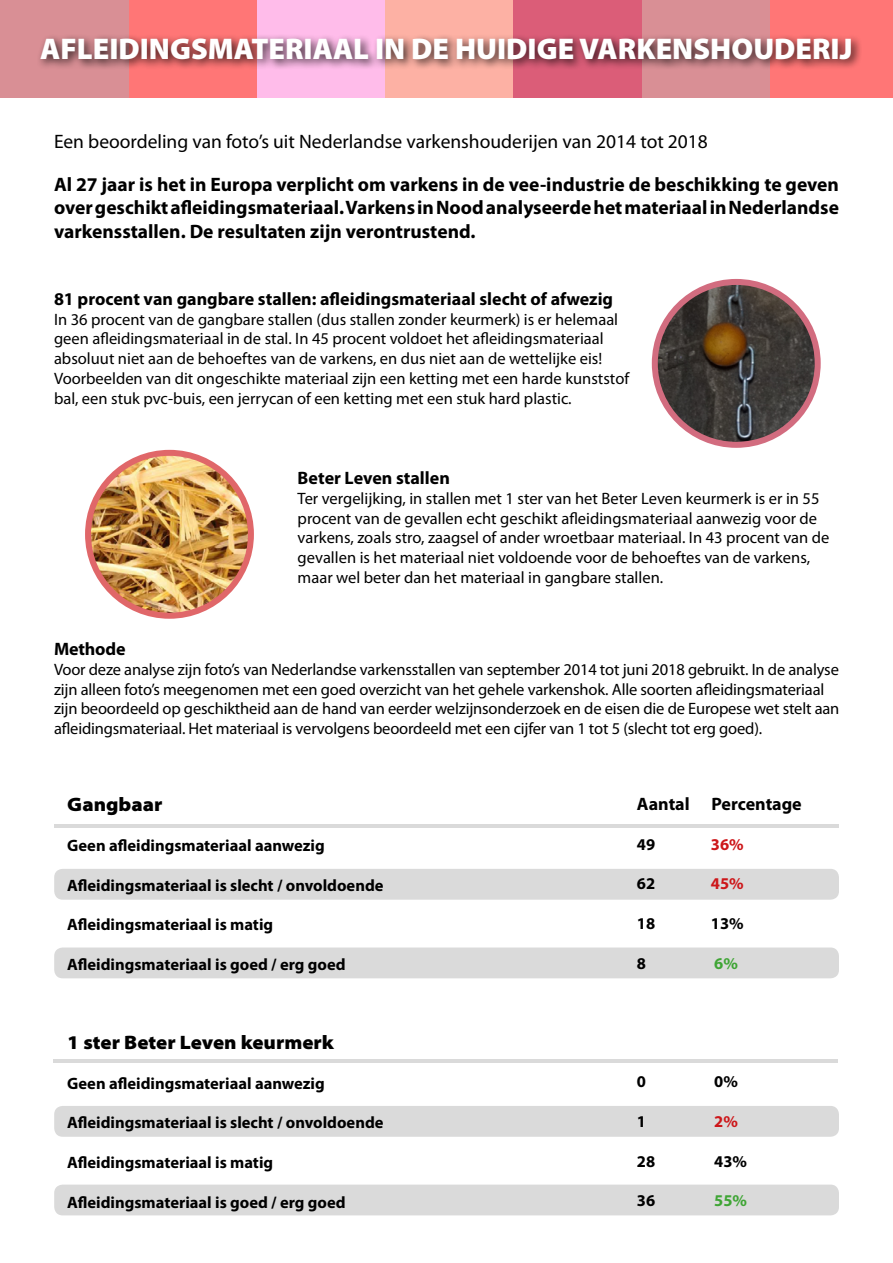
<style>
.page{position:relative;width:893px;height:1263px;background:#fff}
.page>*{position:absolute;margin:0;border:0;box-sizing:border-box;transform-origin:0 0}
.t1{font:900 30px "Myriad Pro";color:#fff}
.t2{font:700 19.5px/23.4px "Myriad Pro";color:#000;text-align:justify}
.t3{font:19.5px "Myriad Pro";color:#000}
.t4{font:900 semi-expanded 19.5px "Myriad Pro";color:#000}
.t5{font:700 18px "Myriad Pro";color:#000}
.t6{font:16.5px/19.8px "Myriad Pro";color:#000}
.t7{font:700 16.5px "Myriad Pro";color:#000}
.t8{font:700 16.5px "Myriad Pro";color:#cd171a}
.t9{font:700 16.5px "Myriad Pro";color:#3fa535}
</style>
<div class="page">
<div style="left:54px;top:947px;width:785px;height:31px;background:#dadada;border-radius:9px"></div>
<div style="left:54px;top:1106px;width:785px;height:31px;background:#dadada;border-radius:9px"></div>
<div style="left:54px;top:869px;width:785px;height:31px;background:#dadada;border-radius:9px"></div>
<hr style="left:54px;top:824px;width:785px;height:3px;background:#dadada">
<hr style="left:53px;top:1059px;width:785px;height:3px;background:#dadada">
<div style="left:54px;top:1184px;width:785px;height:31px;background:#dadada;border-radius:9px"></div>
<div style="left:0;top:0;width:129px;height:98px;background:#d98f95"></div>
<div style="left:129px;top:0;width:128px;height:98px;background:#ff7676"></div>
<div style="left:257px;top:0;width:129px;height:98px;background:#ffbcea"></div>
<div style="left:386px;top:0;width:128px;height:98px;background:#fdb1a4"></div>
<div style="left:514px;top:0;width:128px;height:98px;background:#db5d78"></div>
<div style="left:642px;top:0;width:128px;height:98px;background:#d98f95"></div>
<div style="left:770px;top:0;width:123px;height:98px;background:#ff7676"></div>
<div style="left:36px;top:34px;width:826px;height:37px;background:#000;opacity:.75"></div>
<img style="left:655px;top:282px;width:163px;height:163px;border-radius:81px">
<div style="left:652px;top:279px;width:169px;height:169px;border:6px solid #d26c7f;border-radius:50%"></div>
<img style="left:88px;top:453px;width:163px;height:163px;border-radius:81px">
<div style="left:85px;top:450px;width:169px;height:169px;border:6px solid #e06769;border-radius:50%"></div>
<h1 class="t1" style="left:40px;top:32px;width:814px">AFLEIDINGSMATERIAAL IN DE HUIDIGE VARKENSHOUDERIJ</h1>
<p class="t3" style="left:54px;top:129px;width:655px">Een beoordeling van foto’s uit Nederlandse varkenshouderijen van 2014 tot 2018</p>
<p class="t2" style="left:54px;top:172px;width:786px">Al 27 jaar is het in Europa verplicht om varkens in de vee-industrie de beschikking te geven over geschikt afleidingsmateriaal. Varkens in Nood analyseerde het materiaal in Nederlandse varkensstallen. De resultaten zijn verontrustend.</p>
<p class="t5" style="left:54px;top:287px;width:561px">81 procent van gangbare stallen: afleidingsmateriaal slecht of afwezig</p>
<p class="t6" style="left:54px;top:309px;width:577px">In 36 procent van de gangbare stallen (dus stallen zonder keurmerk) is er helemaal geen afleidingsmateriaal in de stal. In 45 procent voldoet het afleidingsmateriaal absoluut niet aan de behoeftes van de varkens, en dus niet aan de wettelijke eis!<br>Voorbeelden van dit ongeschikte materiaal zijn een ketting met een harde kunststof bal, een stuk pvc-buis, een jerrycan of een ketting met een stuk hard plastic.</p>
<p class="t5" style="left:298px;top:466px;width:154px">Beter Leven stallen</p>
<p class="t6" style="left:298px;top:488px;width:533px">Ter vergelijking, in stallen met 1 ster van het Beter Leven keurmerk is er in 55 procent van de gevallen echt geschikt afleidingsmateriaal aanwezig voor de varkens, zoals stro, zaagsel of ander wroetbaar materiaal. In 43 procent van de gevallen is het materiaal niet voldoende voor de behoeftes van de varkens, maar wel beter dan het materiaal in gangbare stallen.</p>
<p class="t5" style="left:54px;top:637px;width:73px">Methode</p>
<p class="t6" style="left:54px;top:659px;width:787px">Voor deze analyse zijn foto’s van Nederlandse varkensstallen van september 2014 tot juni 2018 gebruikt. In de analyse zijn alleen foto’s meegenomen met een goed overzicht van het gehele varkenshok. Alle soorten afleidingsmateriaal zijn beoordeeld op geschiktheid aan de hand van eerder welzijnsonderzoek en de eisen die de Europese wet stelt aan afleidingsmateriaal. Het materiaal is vervolgens beoordeeld met een cijfer van 1 tot 5 (slecht tot erg goed).</p>
<p class="t4" style="left:67px;top:793px;width:97px">Gangbaar</p>
<p class="t7" style="left:67px;top:835px;width:259px">Geen afleidingsmateriaal aanwezig</p>
<p class="t7" style="left:67px;top:874px;width:318px">Afleidingsmateriaal is slecht / onvoldoende</p>
<p class="t7" style="left:67px;top:914px;width:207px">Afleidingsmateriaal is matig</p>
<p class="t7" style="left:67px;top:953px;width:280px">Afleidingsmateriaal is goed / erg goed</p>
<p class="t4" style="left:67px;top:1031px;width:268px">1 ster Beter Leven keurmerk</p>
<p class="t7" style="left:67px;top:1072px;width:259px">Geen afleidingsmateriaal aanwezig</p>
<p class="t7" style="left:67px;top:1112px;width:318px">Afleidingsmateriaal is slecht / onvoldoende</p>
<p class="t7" style="left:67px;top:1152px;width:207px">Afleidingsmateriaal is matig</p>
<p class="t7" style="left:67px;top:1191px;width:280px">Afleidingsmateriaal is goed / erg goed</p>
<p class="t5" style="left:637px;top:792px;width:166px">Aantal Percentage</p>
<p class="t7" style="left:637px;top:833px;width:20px">49</p>
<p class="t8" style="left:711px;top:833px;width:34px">36%</p>
<p class="t7" style="left:637px;top:873px;width:20px">62</p>
<p class="t8" style="left:711px;top:873px;width:34px">45%</p>
<p class="t7" style="left:637px;top:913px;width:20px">18</p>
<p class="t7" style="left:711px;top:913px;width:34px">13%</p>
<p class="t7" style="left:637px;top:952px;width:11px">8</p>
<p class="t9" style="left:714px;top:952px;width:25px">6%</p>
<p class="t7" style="left:637px;top:1071px;width:11px">0</p>
<p class="t7" style="left:714px;top:1071px;width:25px">0%</p>
<p class="t7" style="left:637px;top:1111px;width:11px">1</p>
<p class="t8" style="left:714px;top:1111px;width:25px">2%</p>
<p class="t7" style="left:637px;top:1150px;width:20px">28</p>
<p class="t7" style="left:714px;top:1150px;width:34px">43%</p>
<p class="t7" style="left:637px;top:1190px;width:20px">36</p>
<p class="t9" style="left:714px;top:1190px;width:34px">55%</p>
</div>
